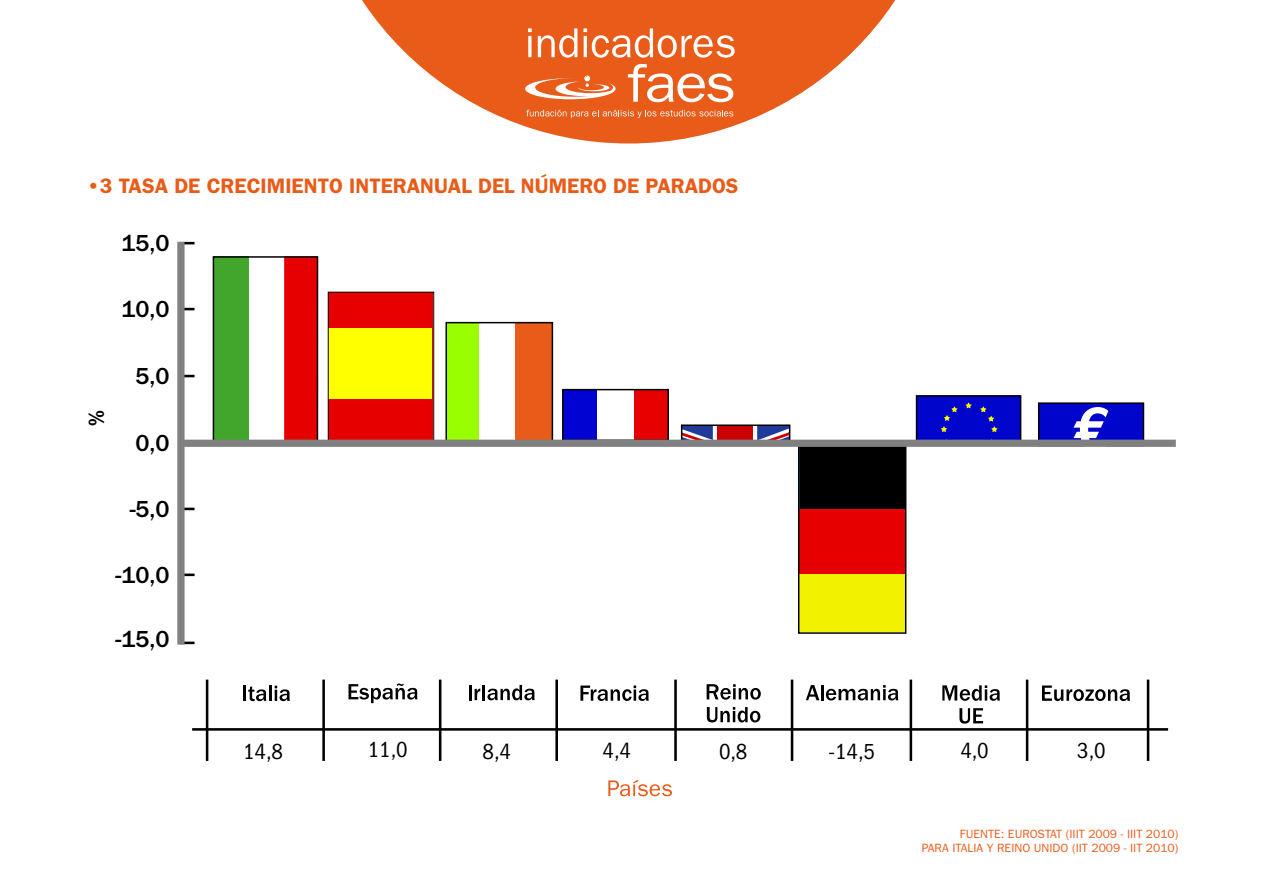
<style>
.page{position:relative;width:1263px;height:893px;background:#fff}
.page>*{position:absolute;margin:0;border:0;box-sizing:border-box;transform-origin:0 0}
.t1{font:500 24px "Franklin Gothic";color:#000}
.t2{font:condensed 22.5px "Franklin Gothic";color:#000}
.t3{font:600 22.5px "Franklin Gothic";color:#000}
.t4{font:600 21px "Franklin Gothic";color:#e95b19}
.t5{font:12px/14.4px "Franklin Gothic";color:#e95b19;text-align:right}
</style>
<div class="page">
<svg style="left:185px;top:574px;width:10px;height:2px"></svg>
<svg style="left:185px;top:642px;width:10px;height:2px"></svg>
<svg style="left:806px;top:685px;width:92px;height:15px"></svg>
<svg style="left:608px;top:780px;width:64px;height:16px"></svg>
<hr style="left:206px;top:680px;width:2px;height:81px;background:#000">
<hr style="left:322px;top:680px;width:3px;height:81px;background:#000">
<hr style="left:439px;top:680px;width:2px;height:81px;background:#000">
<hr style="left:555px;top:680px;width:3px;height:81px;background:#000">
<hr style="left:674px;top:680px;width:3px;height:81px;background:#000">
<hr style="left:791px;top:680px;width:2px;height:81px;background:#000">
<hr style="left:909px;top:680px;width:3px;height:81px;background:#000">
<hr style="left:1026px;top:680px;width:2px;height:81px;background:#000">
<svg style="left:959px;top:708px;width:24px;height:16px"></svg>
<svg style="left:942px;top:685px;width:58px;height:16px"></svg>
<hr style="left:192px;top:728px;width:976px;height:3px;background:#000">
<hr style="left:1147px;top:680px;width:2px;height:81px;background:#000">
<svg style="left:1042px;top:685px;width:88px;height:16px"></svg>
<svg style="left:362px;top:0;width:534px;height:144px;fill:#e95b19"></svg>
<svg style="left:525px;top:28px;width:210px;height:74px"></svg>
<svg style="left:526px;top:109px;width:207px;height:9px;background:#ed7a45"></svg>
<svg style="left:185px;top:508px;width:10px;height:2px"></svg>
<svg style="left:185px;top:375px;width:10px;height:2px"></svg>
<svg style="left:185px;top:308px;width:10px;height:2px"></svg>
<svg style="left:185px;top:242px;width:10px;height:2px"></svg>
<div style="left:177px;top:242px;width:8px;height:402px;background:#808080"></div>
<div style="left:1038px;top:402px;width:106px;height:44px;background:#0005cc;border:2px solid #000"></div>
<div style="left:801px;top:447px;width:102px;height:62px;background:#000"></div>
<div style="left:799px;top:509px;width:107px;height:65px;background:#e60000"></div>
<div style="left:799px;top:574px;width:106px;height:58px;background:#f2f200"></div>
<div style="left:798px;top:441px;width:108px;height:193px;border:2px solid #000"></div>
<svg style="left:580px;top:685px;width:69px;height:16px"></svg>
<div style="left:563px;top:389px;width:34px;height:51px;background:#0003d1"></div>
<div style="left:634px;top:389px;width:34px;height:51px;background:#e60000"></div>
<div style="left:562px;top:389px;width:107px;height:52px;border:2px solid #000"></div>
<svg style="left:469px;top:685px;width:66px;height:15px"></svg>
<div style="left:446px;top:322px;width:106px;height:120px;background:#9f0"></div>
<div style="left:480px;top:322px;width:36px;height:120px;background:#fff"></div>
<div style="left:515px;top:322px;width:37px;height:120px;background:#e95b19"></div>
<div style="left:445px;top:322px;width:108px;height:120px;border:2px solid #000"></div>
<div style="left:916px;top:395px;width:105px;height:49px;background:#0005cc"></div>
<div style="left:916px;top:395px;width:105px;height:51px;border:2px solid #000"></div>
<svg style="left:1073px;top:407px;width:35px;height:33px"></svg>
<svg style="left:348px;top:683px;width:70px;height:20px"></svg>
<div style="left:328px;top:292px;width:105px;height:148px;background:#e60000"></div>
<div style="left:328px;top:329px;width:104px;height:70px;background:#ff0"></div>
<div style="left:328px;top:292px;width:106px;height:151px;border:1px solid #000"></div>
<hr style="left:243px;top:686px;width:3px;height:15px;background:#000">
<svg style="left:248px;top:686px;width:18px;height:15px"></svg>
<hr style="left:269px;top:686px;width:3px;height:15px;background:#000">
<svg style="left:275px;top:686px;width:15px;height:15px"></svg>
<div style="left:284px;top:256px;width:33px;height:185px;background:#e60000"></div>
<div style="left:213px;top:256px;width:36px;height:185px;background:#41a62b"></div>
<div style="left:213px;top:256px;width:105px;height:189px;border:2px solid #000"></div>
<svg style="left:707px;top:707px;width:53px;height:15px"></svg>
<svg style="left:707px;top:684px;width:54px;height:16px"></svg>
<svg style="left:965px;top:402px;width:7px;height:6px"></svg>
<svg style="left:980px;top:439px;width:14px;height:1px"></svg>
<svg style="left:943px;top:439px;width:14px;height:1px"></svg>
<svg style="left:980px;top:406px;width:17px;height:26px"></svg>
<svg style="left:941px;top:406px;width:16px;height:26px"></svg>
<svg style="left:684px;top:427px;width:103px;height:13px"></svg>
<div style="left:717px;top:425px;width:36px;height:58px;background:#c00"></div>
<div style="left:681px;top:424px;width:109px;height:61px;border:2px solid #000"></div>
<div style="left:676px;top:447px;width:117px;height:53px;background:#fff"></div>
<div style="left:182px;top:440px;width:994px;height:7px;background:#808080"></div>
<h3 class="t4" style="left:87px;top:174px;width:653px">•3 TASA DE CRECIMIENTO INTERANUAL DEL NÚMERO DE PARADOS</h3>
<h1 class="t1" style="left:121px;top:230px;width:50px">15,0</h1>
<h1 class="t1" style="left:121px;top:296px;width:50px">10,0</h1>
<h2 class="t3" style="left:83px;top:426px;width:17px;rotate:-90deg">%</h2>
<h1 class="t1" style="left:136px;top:363px;width:36px">5,0</h1>
<h1 class="t1" style="left:136px;top:430px;width:36px">0,0</h1>
<h1 class="t1" style="left:130px;top:496px;width:41px">-5,0</h1>
<h1 class="t1" style="left:116px;top:562px;width:56px">-10,0</h1>
<h1 class="t1" style="left:116px;top:625px;width:56px">-15,0</h1>
<h2 class="t2" style="left:243px;top:739px;width:41px">14,8</h2>
<h2 class="t2" style="left:368px;top:737px;width:41px">11,0</h2>
<h2 class="t2" style="left:483px;top:739px;width:30px">8,4</h2>
<h2 class="t2" style="left:603px;top:738px;width:30px">4,4</h2>
<h2 class="t2" style="left:719px;top:739px;width:30px">0,8</h2>
<h2 class="t2" style="left:828px;top:739px;width:48px">-14,5</h2>
<h2 class="t2" style="left:960px;top:738px;width:30px">4,0</h2>
<h2 class="t2" style="left:1077px;top:738px;width:30px">3,0</h2>
<p class="t5" style="left:922px;top:826px;width:258px">FUENTE: EUROSTAT (IIIT 2009 - IIIT 2010)<br>PARA ITALIA Y REINO UNIDO (IIT 2009 - IIT 2010)</p>
</div>
